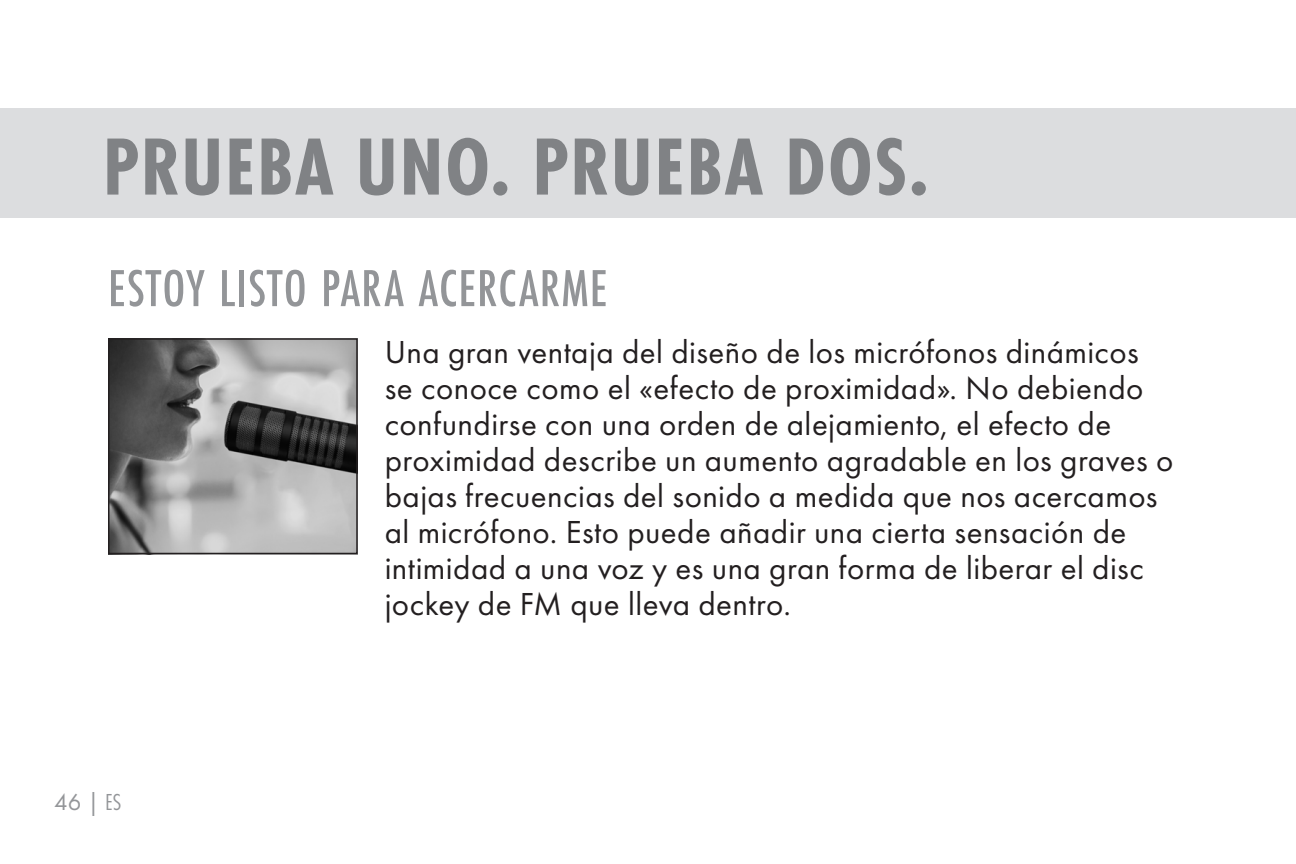
<style>
.page{position:relative;width:1296px;height:864px;background:#fff}
.page>*{position:absolute;margin:0;border:0;box-sizing:border-box;transform-origin:0 0}
.t1{font:700 84px "Futura PT Cond";letter-spacing:.015em;color:#808285}
.t2{font:500 54px "Futura PT Cond";letter-spacing:.025em;color:#939598}
.Paragraph_Body_Text{font:33px/36px "Futura PT";letter-spacing:.015em;color:#231f20}
.t3{font:24px "Futura PT";color:#939598}
.s1{font-family:"Futura PT Cond"}
</style>
<div class="page">
<div style="left:0;top:108px;width:1296px;height:109px;background:#dcdddf"></div>
<img style="left:111px;top:341px;width:244px;height:210px">
<div style="left:108px;top:338px;width:250px;height:216px;border:2px solid #231f20"></div>
<p class="t1" style="left:103px;top:118px;width:828px">PRUEBA UNO. PRUEBA DOS.</p>
<p class="t2" style="left:108px;top:256px;width:501px">ESTOY LISTO PARA ACERCARME</p>
<p class="t3" style="left:54px;top:788px;width:68px">46 | <span class="s1">ES</span></p>
<p class="Paragraph_Body_Text" style="left:385px;top:334px;width:790px">Una gran ventaja del diseño de los micrófonos dinámicos se conoce como el «efecto de proximidad». No debiendo confundirse con una orden de alejamiento, el efecto de proximidad describe un aumento agradable en los graves o bajas frecuencias del sonido a medida que nos acercamos al micrófono. Esto puede añadir una cierta sensación de intimidad a una voz y es una gran forma de liberar el disc jockey de FM que lleva dentro.</p>
</div>
